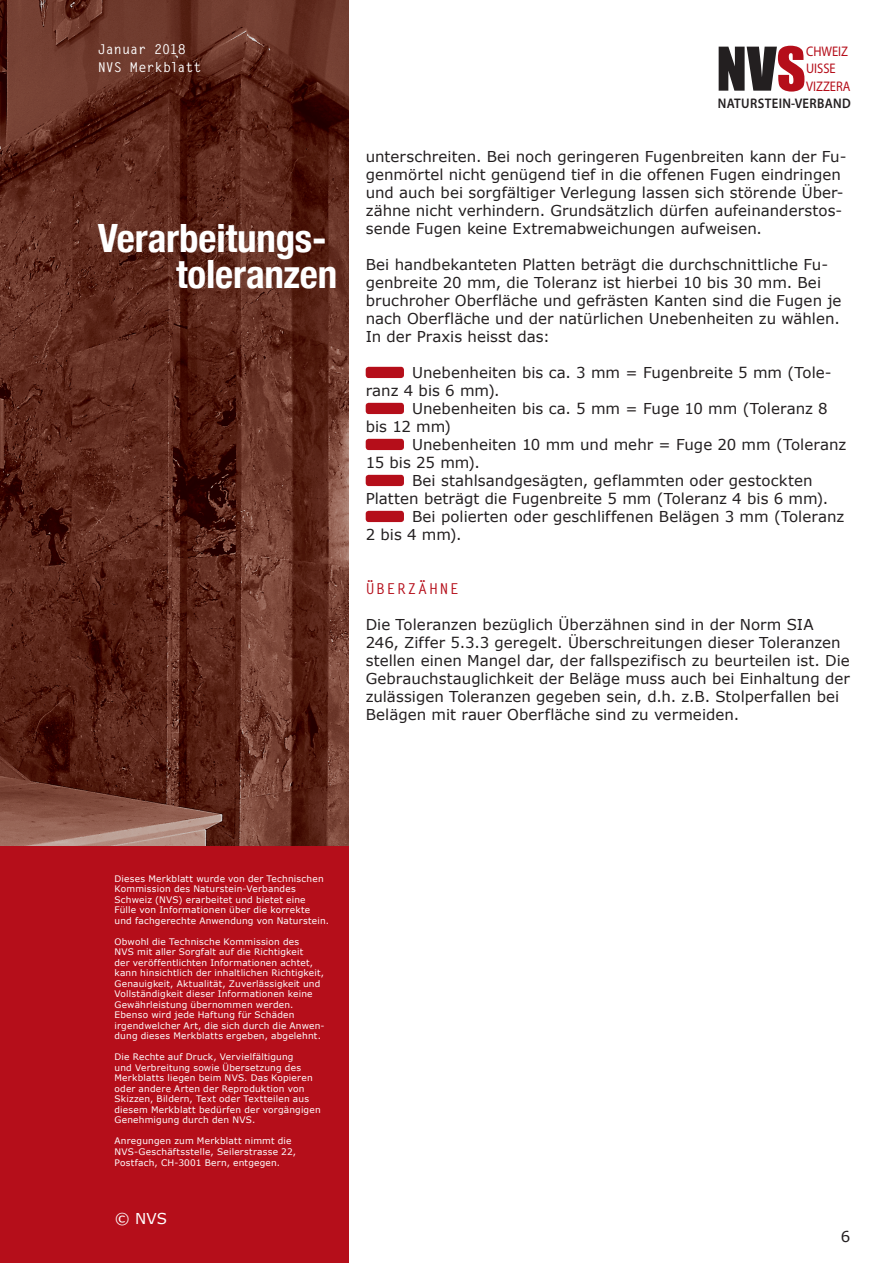
<style>
.page{position:relative;width:893px;height:1263px;background:#fff}
.page>*{position:absolute;margin:0;border:0;box-sizing:border-box;transform-origin:0 0}
.t1{font:55.65px "Impact";color:#231f20}
.t2{font:700 condensed 39px/36px "Helvetica Neue";letter-spacing:-.005em;color:#fff;text-align:right}
.t3{font:15px/18px "Verdana";letter-spacing:.005em;color:#231f20}
.t4{font:700 15px "Letter Gothic";letter-spacing:.1em;color:#b50e1a}
.t5{font:15px "Verdana";color:#fff}
.t6{font:600 13.95px "Myriad Pro";letter-spacing:.03em;color:#231f20;scale:.91 1}
.t7{font:13.95px/17.4px "Myriad Pro";color:#b50e1a;scale:.9 1}
.t8{font:700 13.5px/18px "Letter Gothic";letter-spacing:-.005em;color:#fff}
.t9{font:9px/10.5px "Verdana";letter-spacing:.025em;color:#fff}
.s1{color:#b50e1a}
</style>
<div class="page">
<svg style="left:0;top:0;width:349px;height:846px;background:#5f2c20"></svg>
<div style="left:366px;top:367px;width:38px;height:11px;background:#b50e1a;border-radius:3px"></div>
<div style="left:366px;top:403px;width:38px;height:11px;background:#b50e1a;border-radius:3px"></div>
<div style="left:366px;top:439px;width:38px;height:11px;background:#b50e1a;border-radius:3px"></div>
<div style="left:366px;top:475px;width:38px;height:11px;background:#b50e1a;border-radius:3px"></div>
<div style="left:366px;top:511px;width:38px;height:11px;background:#b50e1a;border-radius:3px"></div>
<div style="left:0;top:846px;width:349px;height:417px;background:#b50e1a"></div>
<p class="t8" style="left:98px;top:40px;width:105px">Januar 2018<br>NVS Merkblatt</p>
<h2 class="t2" style="left:98px;top:217px;width:241px">Verarbeitungs&shy;toleranzen</h2>
<h1 class="t1" style="left:716px;top:34px;width:91px">NV<span class="s1">S</span></h1>
<p class="t6" style="left:718px;top:94px;width:148px">NATURSTEIN-VERBAND</p>
<p class="t7" style="left:806px;top:42px;width:51px">CHWEIZ<br>UISSE<br>VIZZERA</p>
<p class="t3" style="left:366px;top:147px;width:482px">unterschreiten. Bei noch geringeren Fugenbreiten kann der Fu&shy;genmörtel nicht genügend tief in die offenen Fugen eindringen und auch bei sorgfältiger Verlegung lassen sich störende Über&shy;zähne nicht verhindern. Grundsätzlich dürfen aufeinanderstos&shy;sende Fugen keine Extremabweichungen aufweisen.</p>
<p class="t3" style="left:366px;top:255px;width:477px">Bei handbekanteten Platten beträgt die durchschnittliche Fu&shy;genbreite 20 mm, die Toleranz ist hierbei 10 bis 30 mm. Bei bruchroher Oberfläche und gefrästen Kanten sind die Fugen je nach Oberfläche und der natürlichen Unebenheiten zu wählen.<br>In der Praxis heisst das:</p>
<p class="t3" style="left:366px;top:363px;width:468px;text-indent:46px">Unebenheiten bis ca. 3 mm = Fugenbreite 5 mm (Tole&shy;ranz 4 bis 6 mm).</p>
<p class="t3" style="left:366px;top:399px;width:464px;text-indent:46px">Unebenheiten bis ca. 5 mm = Fuge 10 mm (Toleranz 8 bis 12 mm)</p>
<p class="t3" style="left:412px;top:435px;width:436px">Unebenheiten 10 mm und mehr = Fuge 20 mm (Toleranz</p>
<p class="t3" style="left:366px;top:453px;width:116px">15 bis 25 mm).</p>
<p class="t3" style="left:412px;top:471px;width:402px">Bei stahlsandgesägten, geflammten oder gestockten</p>
<p class="t3" style="left:366px;top:489px;width:464px">Platten beträgt die Fugenbreite 5 mm (Toleranz 4 bis 6 mm).</p>
<p class="t3" style="left:412px;top:507px;width:434px">Bei polierten oder geschliffenen Belägen 3 mm (Toleranz</p>
<p class="t3" style="left:366px;top:525px;width:97px">2 bis 4 mm).</p>
<p class="t4" style="left:366px;top:580px;width:95px">ÜBERZÄHNE</p>
<p class="t3" style="left:366px;top:615px;width:486px">Die Toleranzen bezüglich Überzähnen sind in der Norm SIA 246, Ziffer 5.3.3 geregelt. Überschreitungen dieser Toleranzen stellen einen Mangel dar, der fallspezifisch zu beurteilen ist. Die Gebrauchstauglichkeit der Beläge muss auch bei Einhaltung der zulässigen Toleranzen gegeben sein, d.h. z.B. Stolperfallen bei Belägen mit rauer Oberfläche sind zu vermeiden.</p>
<p class="t9" style="left:115px;top:873px;width:216px">Dieses Merkblatt wurde von der Technischen Kommission des Naturstein-Verbandes Schweiz (NVS) erarbeitet und bietet eine Fülle von Informationen über die korrekte und fachgerechte Anwendung von Naturstein.</p>
<p class="t9" style="left:115px;top:936px;width:212px">Obwohl die Technische Kommission des<br>NVS mit aller Sorgfalt auf die Richtigkeit<br>der veröffentlichten Informationen achtet, kann hinsichtlich der inhaltlichen Richtigkeit, Genauigkeit, Aktualität, Zuverlässigkeit und Vollständigkeit dieser Informationen keine Gewährleistung übernommen werden.<br>Ebenso wird jede Haftung für Schäden irgendwelcher Art, die sich durch die Anwen&shy;dung dieses Merkblatts ergeben, abgelehnt.</p>
<p class="t9" style="left:115px;top:1052px;width:208px">Die Rechte auf Druck, Vervielfältigung<br>und Verbreitung sowie Übersetzung des Merkblatts liegen beim NVS. Das Kopieren oder andere Arten der Reproduktion von Skizzen, Bildern, Text oder Textteilen aus diesem Merkblatt bedürfen der vorgängigen Genehmigung durch den NVS.</p>
<p class="t9" style="left:115px;top:1136px;width:183px">Anregungen zum Merkblatt nimmt die<br>NVS-Geschäftsstelle, Seilerstrasse 22,<br>Postfach, CH-3001 Bern, entgegen.</p>
<p class="t5" style="left:115px;top:1209px;width:54px">© NVS</p>
<p class="t3" style="left:841px;top:1227px;width:11px">6</p>
</div>
